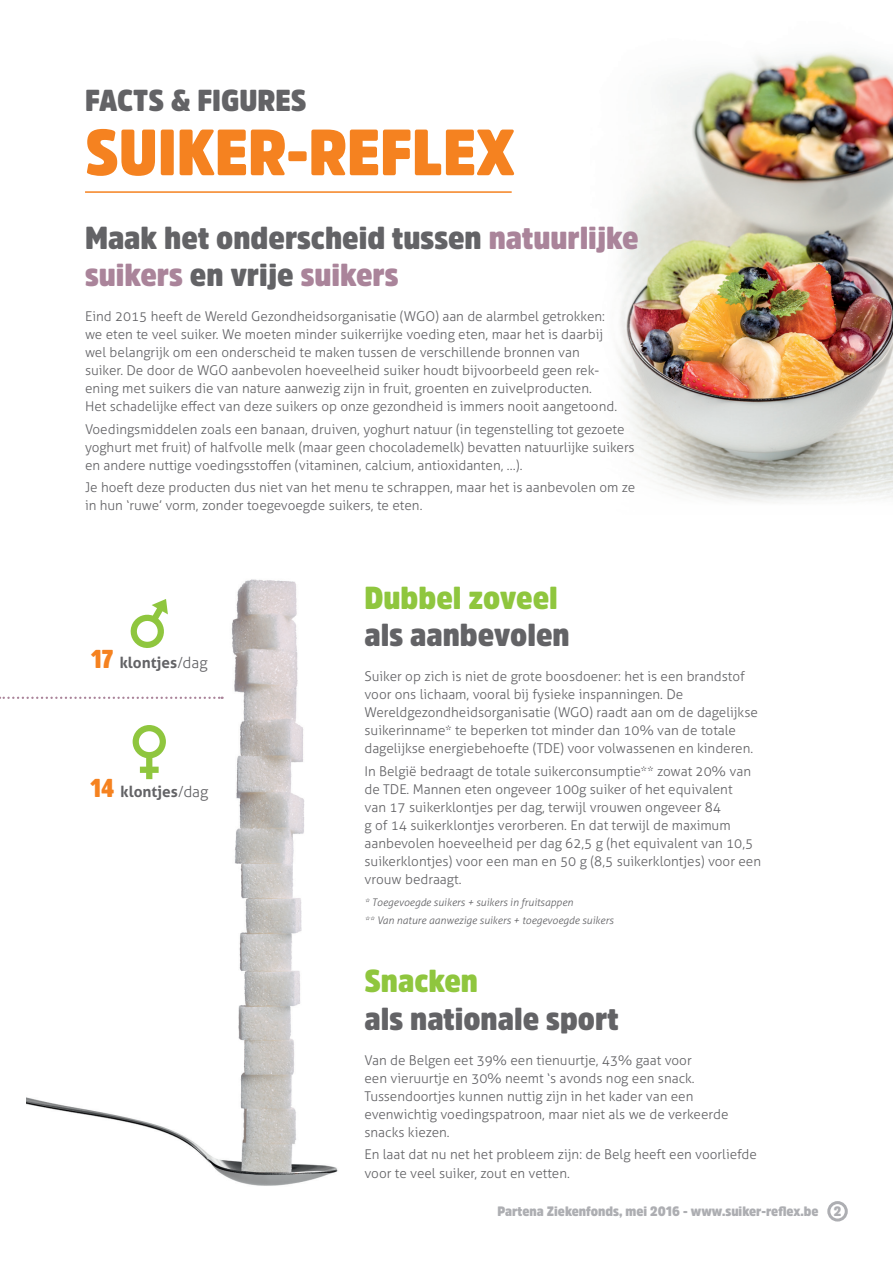
<style>
.page{position:relative;width:893px;height:1263px;background:#fff}
.page>*{position:absolute;margin:0;border:0;box-sizing:border-box;transform-origin:0 0}
.t1{font:900 64.5px "Amsi Pro Narw";color:#f58220}
.t2{font:900 31.5px/37.8px "Amsi Pro Narw";color:#636366}
.t3{font:900 30px "Amsi Pro Narw";color:#636366}
.t4{font:700 15.3px "Aller";color:#636366}
.t5{font:300 13.5px/18px "Aller";color:#636366}
.t6{font:900 13.5px "Amsi Pro Narw";color:#adaeb2}
.t7{font:italic 300 10.5px "Aller";color:#636366}
.s1{color:#aa849a}
.s2{font-family:"Amsi Pro Cond";font-weight:900;font-size:25.65px;color:#f58220}
.s3{font-weight:300}
.s4{color:#8fc63e}
</style>
<div class="page">
<hr style="left:85px;top:191px;width:427px;height:2px;background:#f58220">
<img style="left:617px;top:52px;width:276px;height:451px">
<img style="left:26px;top:579px;width:312px;height:607px">
<svg style="left:133px;top:725px;width:33px;height:54px"></svg>
<svg style="left:128px;top:599px;width:40px;height:51px"></svg>
<svg style="left:0;top:697px;width:223px;height:2px"></svg>
<div style="left:827px;top:1201px;width:21px;height:20px;border:3px solid #adaeb2;border-radius:50%"></div>
<p class="t3" style="left:85px;top:79px;width:223px">FACTS &amp; FIGURES</p>
<p class="t1" style="left:85px;top:108px;width:431px">SUIKER-REFLEX</p>
<p class="t2" style="left:85px;top:218px;width:555px">Maak het onderscheid tussen <span class="s1">natuurlijke suikers</span> en vrije <span class="s1">suikers</span></p>
<p class="t5" style="left:85px;top:308px;width:534px">Eind 2015 heeft de Wereld Gezondheidsorganisatie (WGO) aan de alarmbel getrokken: we eten te veel suiker. We moeten minder suikerrijke voeding eten, maar het is daarbij wel belangrijk om een onderscheid te maken tussen de verschillende bronnen van suiker. De door de WGO aanbevolen hoeveelheid suiker houdt bijvoorbeeld geen rek&shy;ening met suikers die van nature aanwezig zijn in fruit, groenten en zuivelproducten.<br>Het schadelijke effect van deze suikers op onze gezondheid is immers nooit aangetoond.</p>
<p class="t5" style="left:85px;top:420px;width:551px">Voedingsmiddelen zoals een banaan, druiven, yoghurt natuur (in tegenstelling tot gezoete yoghurt met fruit) of halfvolle melk (maar geen chocolademelk) bevatten natuurlijke suikers en andere nuttige voedingsstoffen (vitaminen, calcium, antioxidanten, …).</p>
<p class="t5" style="left:85px;top:478px;width:552px">Je hoeft deze producten dus niet van het menu te schrappen, maar het is aanbevolen om ze in hun ‘ruwe’ vorm, zonder toegevoegde suikers, te eten.</p>
<p class="t4" style="left:91px;top:653px;width:118px"><span class="s2">17</span> klontjes<span class="s3">/dag</span></p>
<p class="t4" style="left:90px;top:782px;width:120px"><span class="s2">14</span> klontjes<span class="s3">/dag</span></p>
<p class="t2" style="left:364px;top:578px;width:207px"><span class="s4">Dubbel zoveel </span>als aanbevolen</p>
<p class="t5" style="left:364px;top:667px;width:395px">Suiker op zich is niet de grote boosdoener: het is een brandstof voor ons lichaam, vooral bij fysieke inspanningen. De Wereldgezondheidsorganisatie (WGO) raadt aan om de dagelijkse suikerinname* te beperken tot minder dan 10% van de totale dagelijkse energiebehoefte (TDE) voor volwassenen en kinderen.</p>
<p class="t5" style="left:364px;top:762px;width:398px">In België bedraagt de totale suikerconsumptie** zowat 20% van de TDE. Mannen eten ongeveer 100g suiker of het equivalent<br>van 17 suikerklontjes per dag, terwijl vrouwen ongeveer 84<br>g of 14 suikerklontjes verorberen. En dat terwijl de maximum aanbevolen hoeveelheid per dag 62,5 g (het equivalent van 10,5 suikerklontjes) voor een man en 50 g (8,5 suikerklontjes) voor een vrouw bedraagt.</p>
<p class="t7" style="left:364px;top:896px;width:210px">* Toegevoegde suikers + suikers in fruitsappen</p>
<p class="t7" style="left:364px;top:914px;width:250px">** Van nature aanwezige suikers + toegevoegde suikers</p>
<p class="t2" style="left:364px;top:962px;width:256px"><span class="s4">Snacken<br></span>als nationale sport</p>
<p class="t5" style="left:364px;top:1051px;width:365px">Van de Belgen eet 39% een tienuurtje, 43% gaat voor<br>een vieruurtje en 30% neemt ‘s avonds nog een snack.<br>Tussendoortjes kunnen nuttig zijn in het kader van een evenwichtig voedingspatroon, maar niet als we de verkeerde snacks kiezen.</p>
<p class="t5" style="left:364px;top:1146px;width:394px">En laat dat nu net het probleem zijn: de Belg heeft een voorliefde voor te veel suiker, zout en vetten.</p>
<p class="t6" style="left:497px;top:1202px;width:345px">Partena Ziekenfonds, mei 2016 - www.suiker-reflex.be 2</p>
</div>
